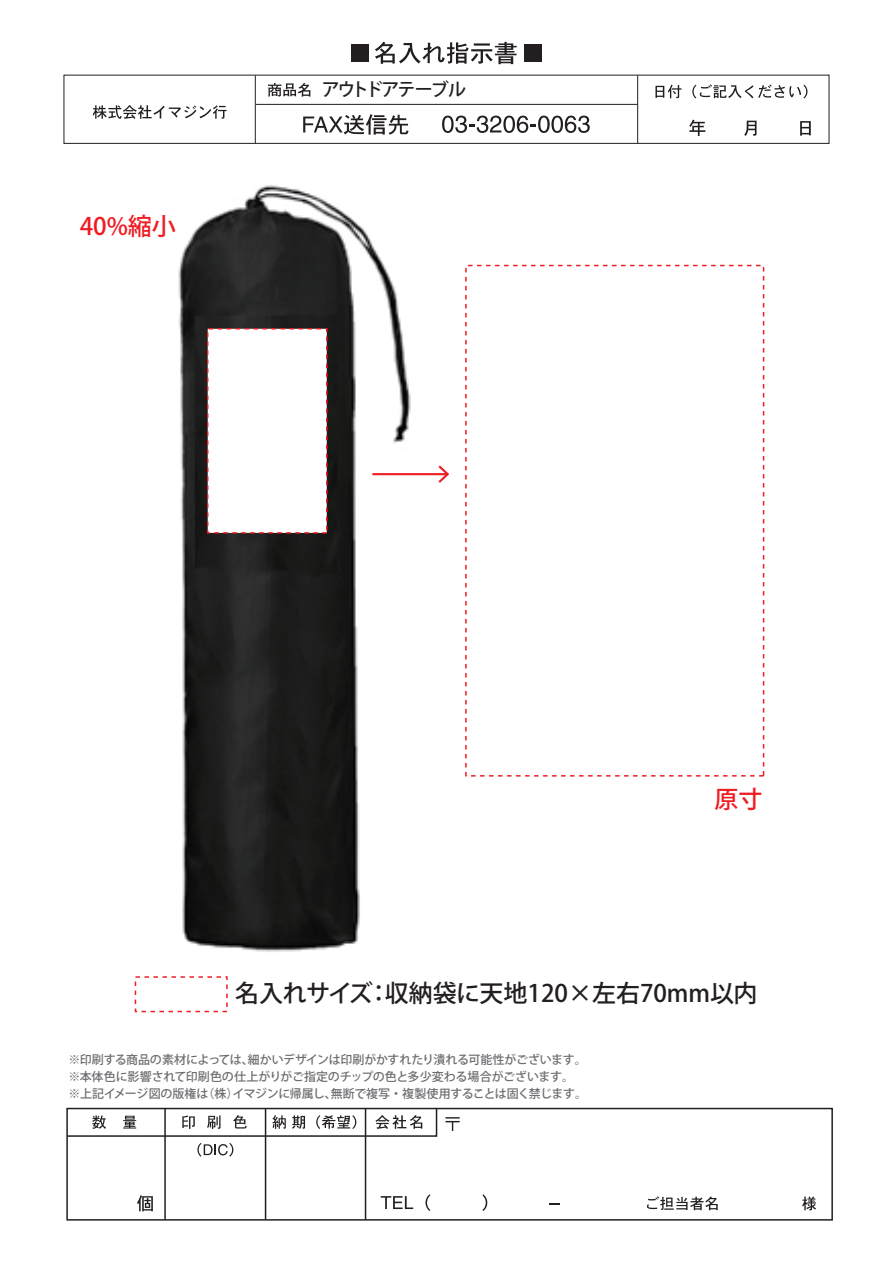
<style>
.page{position:relative;width:893px;height:1263px;background:#fff}
.page>*{position:absolute;margin:0;border:0;box-sizing:border-box;transform-origin:0 0}
.t1{font:500 24px "Koz Go Pr 6 N";color:#231f20}
.t2{font:500 24px "Koz Go Pr 6 N";color:#ee1d23}
.t3{font:500 18px "Koz Go Pr 6 N";letter-spacing:-.1em;color:#231f20}
.t4{font:500 12px/17px "Koz Go Pr 6 N";letter-spacing:-.02em;color:#6c6d70}
</style>
<div class="page">
<img style="left:178px;top:185px;width:246px;height:767px">
<div style="left:207px;top:328px;width:120px;height:206px;background:#fff"></div>
<div style="left:66px;top:1108px;width:767px;height:112px;border:2px solid #231f20"></div>
<hr style="left:265px;top:1108px;width:1px;height:112px;background:#231f20">
<hr style="left:164px;top:1109px;width:2px;height:111px;background:#231f20">
<hr style="left:365px;top:1108px;width:1px;height:112px;background:#231f20">
<svg style="left:66px;top:1107px;width:372px;height:30px"></svg>
<svg style="left:197px;top:1143px;width:36px;height:14px"></svg>
<svg style="left:137px;top:1195px;width:16px;height:16px"></svg>
<svg style="left:381px;top:1196px;width:32px;height:13px"></svg>
<svg style="left:425px;top:1194px;width:5px;height:17px"></svg>
<svg style="left:482px;top:1194px;width:5px;height:17px"></svg>
<svg style="left:445px;top:1117px;width:15px;height:14px"></svg>
<svg style="left:647px;top:1196px;width:71px;height:14px"></svg>
<svg style="left:802px;top:1196px;width:14px;height:14px"></svg>
<div style="left:64px;top:75px;width:765px;height:69px;border:1px solid #231f20"></div>
<svg style="left:93px;top:105px;width:134px;height:14px"></svg>
<svg style="left:655px;top:85px;width:26px;height:13px"></svg>
<svg style="left:692px;top:84px;width:115px;height:15px"></svg>
<svg style="left:689px;top:120px;width:16px;height:16px"></svg>
<svg style="left:744px;top:121px;width:12px;height:15px"></svg>
<svg style="left:800px;top:121px;width:11px;height:15px"></svg>
<hr style="left:255px;top:75px;width:1px;height:68px;background:#231f20">
<div style="left:351px;top:44px;width:18px;height:18px;background:#231f20"></div>
<svg style="left:375px;top:42px;width:142px;height:22px"></svg>
<div style="left:524px;top:44px;width:18px;height:18px;background:#231f20"></div>
<svg style="left:303px;top:114px;width:105px;height:21px"></svg>
<svg style="left:442px;top:116px;width:148px;height:17px"></svg>
<hr style="left:637px;top:75px;width:1px;height:68px;background:#231f20">
<hr style="left:256px;top:104px;width:382px;height:1px;background:#231f20">
<svg style="left:268px;top:83px;width:42px;height:14px"></svg>
<div style="left:135px;top:976px;width:93px;height:36px;background:#fff;border:2px dashed #ee1d23"></div>
<hr style="left:372px;top:473px;width:75px;height:2px;background:#ee1d23">
<svg style="left:438px;top:465px;width:11px;height:18px"></svg>
<h1 class="t2" style="left:80px;top:213px;width:98px">40%縮小</h1>
<h2 class="t3" style="left:322px;top:79px;width:146px">アウトドアテーブル</h2>
<h1 class="t2" style="left:714px;top:785px;width:49px">原寸</h1>
<h1 class="t1" style="left:235px;top:980px;width:524px">名入れサイズ：収納袋に天地120×左右70mm以内</h1>
<p class="t4" style="left:69px;top:1052px;width:520px">※印刷する商品の素材によっては、細かいデザインは印刷がかすれたり潰れる可能性がございます。※本体色に影響されて印刷色の仕上がりがご指定のチップの色と多少変わる場合がございます。※上記イメージ図の版権は（株）イマジンに帰属し、無断で複写・複製使用することは固く禁じます。</p>
</div>
